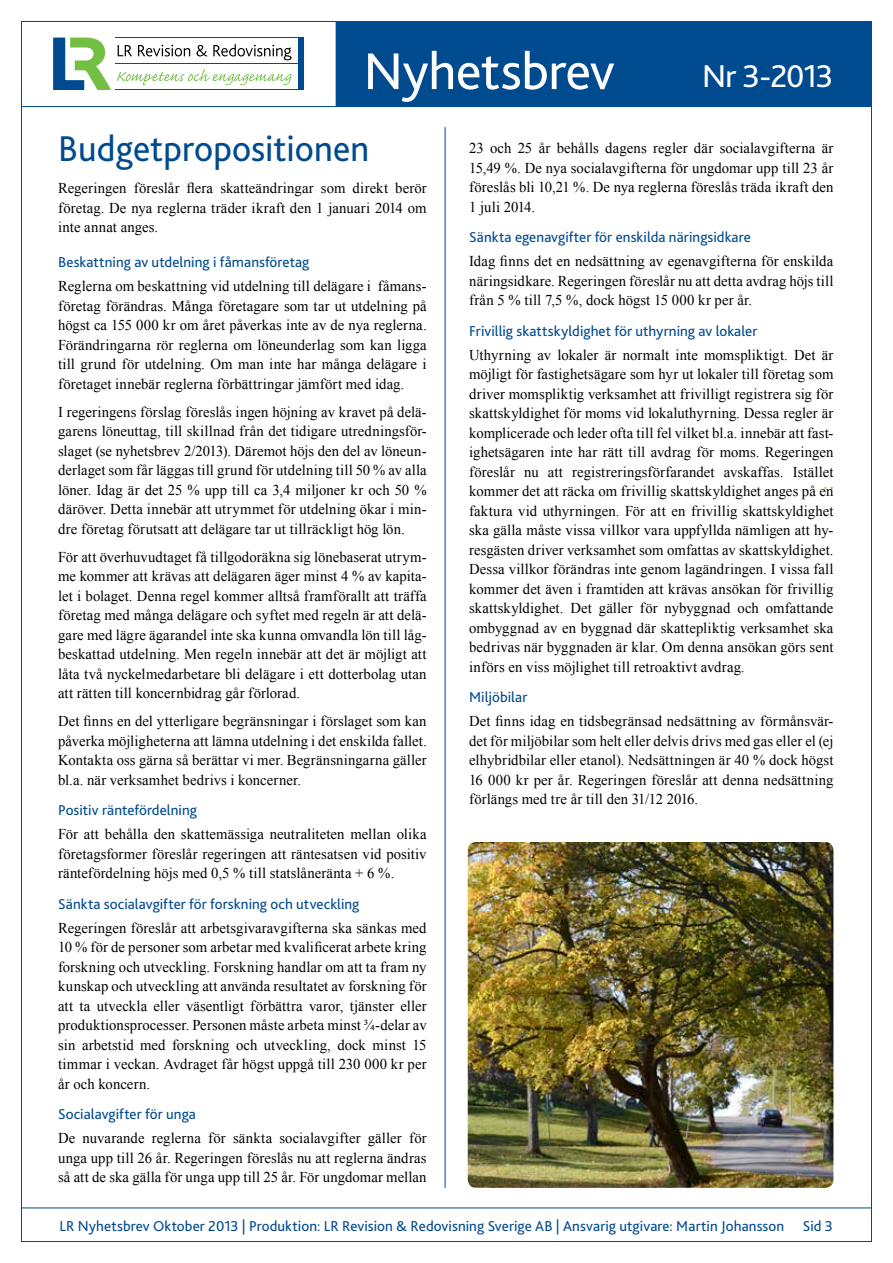
<style>
.page{position:relative;width:893px;height:1263px;background:#fff}
.page>*{position:absolute;margin:0;border:0;box-sizing:border-box;transform-origin:0 0}
.t1{font:54px "Bliss 2";letter-spacing:-.01em;color:#fff}
.t2{font:37.5px "Bliss 2";color:#004a8f}
.t3{font:33px "Bliss 2";letter-spacing:-.035em;color:#fff}
.t4{font:15px/19.5px "Times New Roman";letter-spacing:.01em;color:#000;text-align:justify}
.t5{font:15px "Bliss 2";letter-spacing:.005em;color:#004a8f}
</style>
<div class="page">
<hr style="left:21px;top:106px;width:851px;height:1px;background:#004a8f">
<div style="left:336px;top:21px;width:536px;height:85px;background:#004a8f"></div>
<hr style="left:21px;top:1208px;width:851px;height:1px;background:#004a8f">
<hr style="left:445px;top:127px;width:1px;height:1061px;background:#004a8f">
<img style="left:468px;top:842px;width:365px;height:346px">
<svg style="left:118px;top:45px;width:14px;height:11px"></svg>
<svg style="left:138px;top:45px;width:52px;height:11px"></svg>
<svg style="left:197px;top:45px;width:10px;height:11px"></svg>
<svg style="left:213px;top:44px;width:79px;height:16px"></svg>
<div style="left:299px;top:38px;width:5px;height:52px;background:#004a8f"></div>
<svg style="left:53px;top:38px;width:58px;height:52px"></svg>
<hr style="left:115px;top:38px;width:188px;height:1px;background:#004a8f">
<hr style="left:115px;top:89px;width:188px;height:1px;background:#004a8f">
<hr style="left:115px;top:63px;width:188px;height:1px;background:#004a8f">
<svg style="left:117px;top:69px;width:175px;height:16px"></svg>
<h1 class="t1" style="left:364px;top:38px;width:253px">Nyhetsbrev</h1>
<h3 class="t3" style="left:702px;top:55px;width:133px">Nr 3-2013</h3>
<h2 class="t2" style="left:58px;top:125px;width:313px">Budgetpropositionen</h2>
<p class="t4" style="left:58px;top:178px;width:370px">Regeringen föreslår flera skatteändringar som direkt berör företag. De nya reglerna träder ikraft den 1 januari 2014 om inte annat anges.</p>
<p class="t5" style="left:58px;top:253px;width:253px">Beskattning av utdelning i fåmansföretag</p>
<p class="t4" style="left:58px;top:276px;width:370px">Reglerna om beskattning vid utdelning till delägare i fåmans&shy;företag förändras. Många företagare som tar ut utdelning på högst ca 155 000 kr om året påverkas inte av de nya reglerna.<br>Förändringarna rör reglerna om löneunderlag som kan ligga till grund för utdelning. Om man inte har många delägare i företaget innebär reglerna förbättringar jämfört med idag.</p>
<p class="t4" style="left:58px;top:402px;width:370px">I regeringens förslag föreslås ingen höjning av kravet på delä&shy;garens löneuttag, till skillnad från det tidigare utredningsför&shy;slaget (se nyhetsbrev 2/2013). Däremot höjs den del av löneun&shy;derlaget som får läggas till grund för utdelning till 50 % av alla löner. Idag är det 25 % upp till ca 3,4 miljoner kr och 50 % däröver. Detta innebär att utrymmet för utdelning ökar i min&shy;dre företag förutsatt att delägare tar ut tillräckligt hög lön.</p>
<p class="t4" style="left:58px;top:547px;width:370px">För att överhuvudtaget få tillgodoräkna sig lönebaserat utrym&shy;me kommer att krävas att delägaren äger minst 4 % av kapita&shy;let i bolaget. Denna regel kommer alltså framförallt att träffa företag med många delägare och syftet med regeln är att delä&shy;gare med lägre ägarandel inte ska kunna omvandla lön till låg&shy;beskattad utdelning. Men regeln innebär att det är möjligt att låta två nyckelmedarbetare bli delägare i ett dotterbolag utan att rätten till koncernbidrag går förlorad.</p>
<p class="t4" style="left:58px;top:711px;width:370px">Det finns en del ytterligare begränsningar i förslaget som kan påverka möjligheterna att lämna utdelning i det enskilda fallet.<br>Kontakta oss gärna så berättar vi mer. Begränsningarna gäller bl.a. när verksamhet bedrivs i koncerner.</p>
<p class="t5" style="left:58px;top:801px;width:141px">Positiv räntefördelning</p>
<p class="t4" style="left:58px;top:824px;width:370px">För att behålla den skattemässiga neutraliteten mellan olika företagsformer föreslår regeringen att räntesatsen vid positiv räntefördelning höjs med 0,5 % till statslåneränta + 6 %.</p>
<p class="t5" style="left:58px;top:894px;width:303px">Sänkta socialavgifter för forskning och utveckling</p>
<p class="t4" style="left:58px;top:918px;width:370px">Regeringen föreslår att arbetsgivaravgifterna ska sänkas med 10 % för de personer som arbetar med kvalificerat arbete kring forskning och utveckling. Forskning handlar om att ta fram ny kunskap och utveckling att använda resultatet av forskning för att ta utveckla eller väsentligt förbättra varor, tjänster eller produktionsprocesser. Personen måste arbeta minst ¾-delar av sin arbetstid med forskning och utveckling, dock minst 15 timmar i veckan. Avdraget får högst uppgå till 230 000 kr per år och koncern.</p>
<p class="t5" style="left:58px;top:1105px;width:139px">Socialavgifter för unga</p>
<p class="t4" style="left:58px;top:1128px;width:370px">De nuvarande reglerna för sänkta socialavgifter gäller för unga upp till 26 år. Regeringen föreslås nu att reglerna ändras så att de ska gälla för unga upp till 25 år. För ungdomar mellan</p>
<p class="t4" style="left:469px;top:138px;width:366px">23 och 25 år behålls dagens regler där socialavgifterna är 15,49 %. De nya socialavgifterna för ungdomar upp till 23 år föreslås bli 10,21 %. De nya reglerna föreslås träda ikraft den 1 juli 2014.</p>
<p class="t5" style="left:469px;top:228px;width:283px">Sänkta egenavgifter för enskilda näringsidkare</p>
<p class="t4" style="left:469px;top:251px;width:366px">Idag finns det en nedsättning av egenavgifterna för enskilda näringsidkare. Regeringen föreslår nu att detta avdrag höjs till från 5 % till 7,5 %, dock högst 15 000 kr per år.</p>
<p class="t5" style="left:469px;top:321px;width:290px">Frivillig skattskyldighet för uthyrning av lokaler</p>
<p class="t4" style="left:469px;top:345px;width:366px">Uthyrning av lokaler är normalt inte momspliktigt. Det är möjligt för fastighetsägare som hyr ut lokaler till företag som driver momspliktig verksamhet att frivilligt registrera sig för skattskyldighet för moms vid lokaluthyrning. Dessa regler är komplicerade och leder ofta till fel vilket bl.a. innebär att fast&shy;ighetsägaren inte har rätt till avdrag för moms. Regeringen föreslår nu att registreringsförfarandet avskaffas. Istället kommer det att räcka om frivillig skattskyldighet anges på en faktura vid uthyrningen. För att en frivillig skattskyldighet ska gälla måste vissa villkor vara uppfyllda nämligen att hy&shy;resgästen driver verksamhet som omfattas av skattskyldighet.<br>Dessa villkor förändras inte genom lagändringen. I vissa fall kommer det även i framtiden att krävas ansökan för frivillig skattskyldighet. Det gäller för nybyggnad och omfattande ombyggnad av en byggnad där skattepliktig verksamhet ska bedrivas när byggnaden är klar. Om denna ansökan görs sent införs en viss möjlighet till retroaktivt avdrag.</p>
<p class="t5" style="left:469px;top:688px;width:60px">Miljöbilar</p>
<p class="t4" style="left:469px;top:711px;width:366px">Det finns idag en tidsbegränsad nedsättning av förmånsvär&shy;det för miljöbilar som helt eller delvis drivs med gas eller el (ej elhybridbilar eller etanol). Nedsättningen är 40 % dock högst 16 000 kr per år. Regeringen föreslår att denna nedsättning förlängs med tre år till den 31/12 2016.</p>
<p class="t5" style="left:60px;top:1217px;width:775px">LR Nyhetsbrev Oktober 2013 | Produktion: LR Revision &amp; Redovisning Sverige AB | Ansvarig utgivare: Martin Johansson Sid 3</p>
</div>
